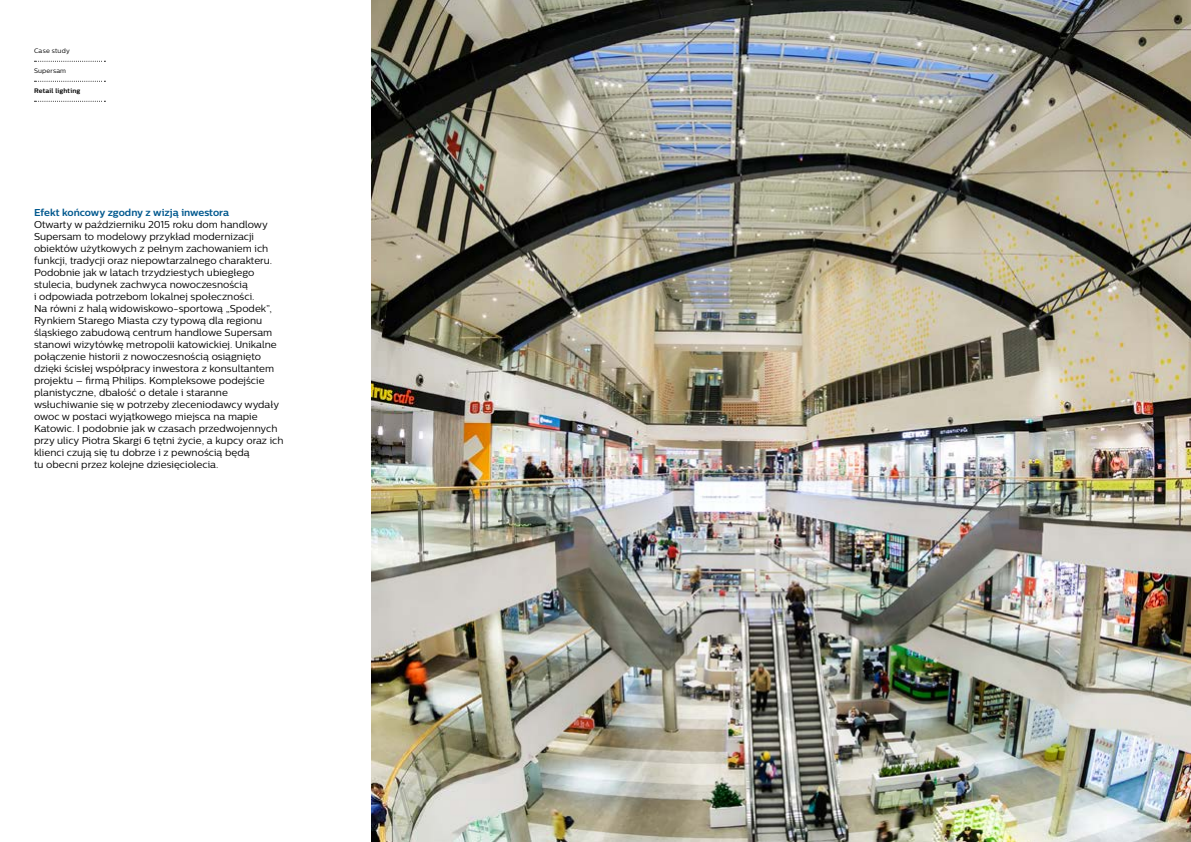
<style>
.page{position:relative;width:1191px;height:842px;background:#fff}
.page>*{position:absolute;margin:0;border:0;box-sizing:border-box;transform-origin:0 0}
.t1{font:10px/12px "Centrale Sans";color:#000}
.t2{font:700 10px "Centrale Sans";color:#00588e}
.t3{font:6.5px "Centrale Sans";letter-spacing:.03em;color:#000}
.t4{font:700 6.5px "Centrale Sans";letter-spacing:.025em;color:#000}
</style>
<div class="page">
<img style="left:371px;top:0;width:820px;height:842px">
<svg style="left:35px;top:61px;width:70px;height:1px"></svg>
<svg style="left:35px;top:81px;width:70px;height:1px"></svg>
<svg style="left:35px;top:101px;width:70px;height:1px"></svg>
<p class="t3" style="left:34px;top:47px;width:37px">Case study</p>
<p class="t3" style="left:34px;top:67px;width:34px">Supersam</p>
<p class="t4" style="left:34px;top:87px;width:48px">Retail lighting</p>
<p class="t2" style="left:34px;top:206px;width:196px">Efekt końcowy zgodny z wizją inwestora</p>
<p class="t1" style="left:34px;top:218px;width:251px">Otwarty w październiku 2015 roku dom handlowy Supersam to modelowy przykład modernizacji obiektów użytkowych z pełnym zachowaniem ich funkcji, tradycji oraz niepowtarzalnego charakteru.<br>Podobnie jak w latach trzydziestych ubiegłego stulecia, budynek zachwyca nowoczesnością<br>i odpowiada potrzebom lokalnej społeczności.<br>Na równi z halą widowiskowo-sportową „Spodek”, Rynkiem Starego Miasta czy typową dla regionu śląskiego zabudową centrum handlowe Supersam stanowi wizytówkę metropolii katowickiej. Unikalne połączenie historii z nowoczesnością osiągnięto dzięki ścisłej współpracy inwestora z konsultantem projektu – firmą Philips. Kompleksowe podejście planistyczne, dbałość o detale i staranne wsłuchiwanie się w potrzeby zleceniodawcy wydały owoc w postaci wyjątkowego miejsca na mapie Katowic. I podobnie jak w czasach przedwojennych przy ulicy Piotra Skargi 6 tętni życie, a kupcy oraz ich klienci czują się tu dobrze i z pewnością będą<br>tu obecni przez kolejne dziesięciolecia.</p>
</div>
